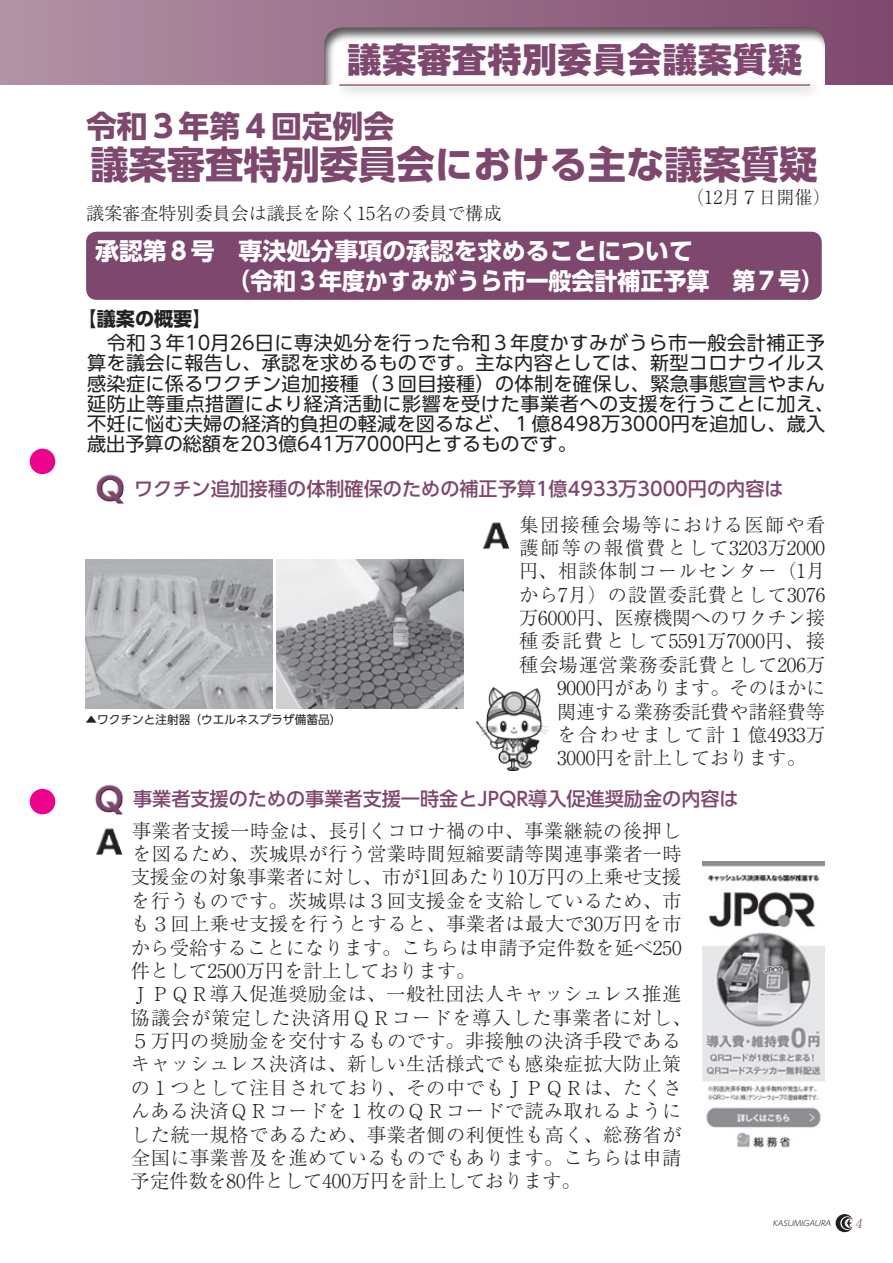
<style>
.page{position:relative;width:893px;height:1263px;background:#fff}
.page>*{position:absolute;margin:0;border:0;box-sizing:border-box;transform-origin:0 0}
.t1{font:700 38.25px "UD Shin Go Pro";color:#7e476d}
.t2{font:800 35.1px "Gothic MB101 Pro";color:#7e476d}
.t3{font:700 30.9px "UD Shin Go Pro";color:#7e476d}
.t4{font:700 23.85px/29.2px "UD Shin Go Pro";color:#fff}
.t5{font:300 19.2px/23.4px "Ryumin Pr 6";letter-spacing:.03em;color:#231f20}
.t6{font:19.2px/20.2px "UD Shin Go Pro";letter-spacing:.015em;color:#231f20}
.t7{font:500 19.2px "UD Shin Go Pro";color:#7e476d}
.t8{font:300 19.2px "Ryumin Pr 6";color:#231f20}
.t9{font:300 19.2px "Ryumin Pr 6";letter-spacing:.06em;color:#231f20}
.t10{font:300 19.2px "Ryumin Pr 6";letter-spacing:.07em;color:#231f20}
.t11{font:300 19.2px "Ryumin Pr 6";letter-spacing:.11em;color:#231f20}
.t12{font:700 19.2px "UD Shin Go Pro";color:#231f20}
.t13{font:300 18px "Ryumin Pr 6 N";color:#231f20}
.t14{font:300 18px "Ryumin Pro";color:#231f20}
.t15{font:italic 300 12.75px "Ryumin Pr 6";color:#7e476d}
.t16{font:11.7px "UD Shin Go Pro";color:#231f20}
.t17{font:italic 300 7.5px "UD Shin Go Pro";color:#231f20}
</style>
<div class="page">
<img style="left:85px;top:560px;width:187px;height:149px">
<img style="left:277px;top:560px;width:187px;height:149px">
<div style="left:0;top:0;width:893px;height:85px;background:linear-gradient(to right,#b292a4,#7e486c)"></div>
<svg style="left:836px;top:1214px;width:17px;height:18px"></svg>
<div style="left:322px;top:27px;width:504px;height:84px;background:#231f20;opacity:.75"></div>
<div style="left:0;top:85px;width:893px;height:21px;background:#fff"></div>
<div style="left:334px;top:79px;width:488px;height:19px;background:#f4f4f4"></div>
<hr style="left:339px;top:84px;width:471px;height:2px;background:#7e476d">
<div style="left:86px;top:232px;width:736px;height:68px;background:#7e476d;border-radius:11px"></div>
<img style="left:96px;top:474px;width:28px;height:30px">
<img style="left:95px;top:784px;width:28px;height:71px">
<img style="left:483px;top:522px;width:27px;height:27px">
<img style="left:703px;top:861px;width:122px;height:287px">
<img style="left:476px;top:688px;width:71px;height:82px">
<div style="left:30px;top:449px;width:25px;height:25px;background:#ed028c;border-radius:50%"></div>
<div style="left:30px;top:789px;width:25px;height:25px;background:#ed028c;border-radius:50%"></div>
<h2 class="t2" style="left:347px;top:30px;width:458px">議案審査特別委員会議案質疑</h2>
<h3 class="t3" style="left:86px;top:101px;width:310px">令和３年第４回定例会</h3>
<h1 class="t1" style="left:90px;top:134px;width:729px">議案審査特別委員会における主な議案質疑</h1>
<p class="t13" style="left:86px;top:199px;width:417px">議案審査特別委員会は議長を除く15名の委員で構成</p>
<p class="t14" style="left:686px;top:183px;width:146px">（12月７日開催）</p>
<p class="t4" style="left:95px;top:236px;width:731px">承認第８号　専決処分事項の承認を求めることについて<br>　　　　　　（令和３年度かすみがうら市一般会計補正予算　第７号(</p>
<p class="t12" style="left:78px;top:303px;width:135px">【議案の概要【</p>
<p class="t6" style="left:87px;top:332px;width:749px">　令和３年10月26日に専決処分を行った令和３年度かすみがうら市一般会計補正予算を議会に報告し、承認を求めるものです。主な内容としては、新型コロナウイルス感染症に係るワクチン追加接種（３回目接種）の体制を確保し、緊急事態宣言やまん延防止等重点措置により経済活動に影響を受けた事業者への支援を行うことに加え、不妊に悩む夫婦の経済的負担の軽減を図るなど、１億8498万3000円を追加し、歳入歳出予算の総額を203億641万7000円とするものです。</p>
<p class="t7" style="left:134px;top:473px;width:651px">ワクチン追加接種の体制確保のための補正予算1億4933万3000円の内容は</p>
<p class="t16" style="left:85px;top:710px;width:258px">▲ワクチンと注射器（ウエルネスプラザ備蓄品(</p>
<p class="t10" style="left:519px;top:509px;width:307px">集団接種会場等における医師や看</p>
<p class="t9" style="left:519px;top:533px;width:307px">護師等の報償費として3203万2000</p>
<p class="t5" style="left:519px;top:558px;width:308px">円、相談体制コールセンター（月1</p>
<p class="t5" style="left:519px;top:582px;width:308px">から月7 ）の設置委託費として3076</p>
<p class="t8" style="left:519px;top:603px;width:308px">万6000円、医療機関へのワクチン接</p>
<p class="t5" style="left:519px;top:628px;width:308px">種委託費として5591万7000円、接</p>
<p class="t5" style="left:519px;top:652px;width:308px">種会場運営業務委託費として206万</p>
<p class="t8" style="left:557px;top:673px;width:270px">9000円があります。そのほかに</p>
<p class="t8" style="left:557px;top:696px;width:270px">関連する業務委託費や諸経費等</p>
<p class="t11" style="left:557px;top:720px;width:270px">を合わせまして計１億4933万</p>
<p class="t8" style="left:557px;top:743px;width:250px">3000円を計上しております。</p>
<p class="t7" style="left:133px;top:783px;width:607px">事業者支援のための事業者支援一時金とJPQR導入促進奨励金の内容は</p>
<p class="t5" style="left:131px;top:817px;width:562px">事業者支援一時金は、長引くコロナ禍の中、事業継続の後押しを図るため、茨城県が行う営業時間短縮要請等関連事業者一時支援金の対象事業者に対し、市が1回あたり10万円の上乗せ支援を行うものです。茨城県は３回支援金を支給しているため、市も３回上乗せ支援を行うとすると、事業者は最大で30万円を市から受給することになります。こちらは申請予定件数を延べ250件として2500万円を計上しております。<br>ＪＰＱＲ導入促進奨励金は、一般社団法人キャッシュレス推進協議会が策定した決済用ＱＲコードを導入した事業者に対し、<br>５万円の奨励金を交付するものです。非接触の決済手段であるキャッシュレス決済は、新しい生活様式でも感染症拡大防止策の１つとして注目されており、その中でもＪＰＱＲは、たくさんある決済ＱＲコードを１枚のＱＲコードで読み取れるようにした統一規格であるため、事業者側の利便性も高く、総務省が全国に事業普及を進めているものでもあります。こちらは申請予定件数を80件として400万円を計上しております。</p>
<p class="t17" style="left:773px;top:1217px;width:62px">KASUMIGAURA</p>
<p class="t15" style="left:855px;top:1213px;width:11px">4</p>
</div>
